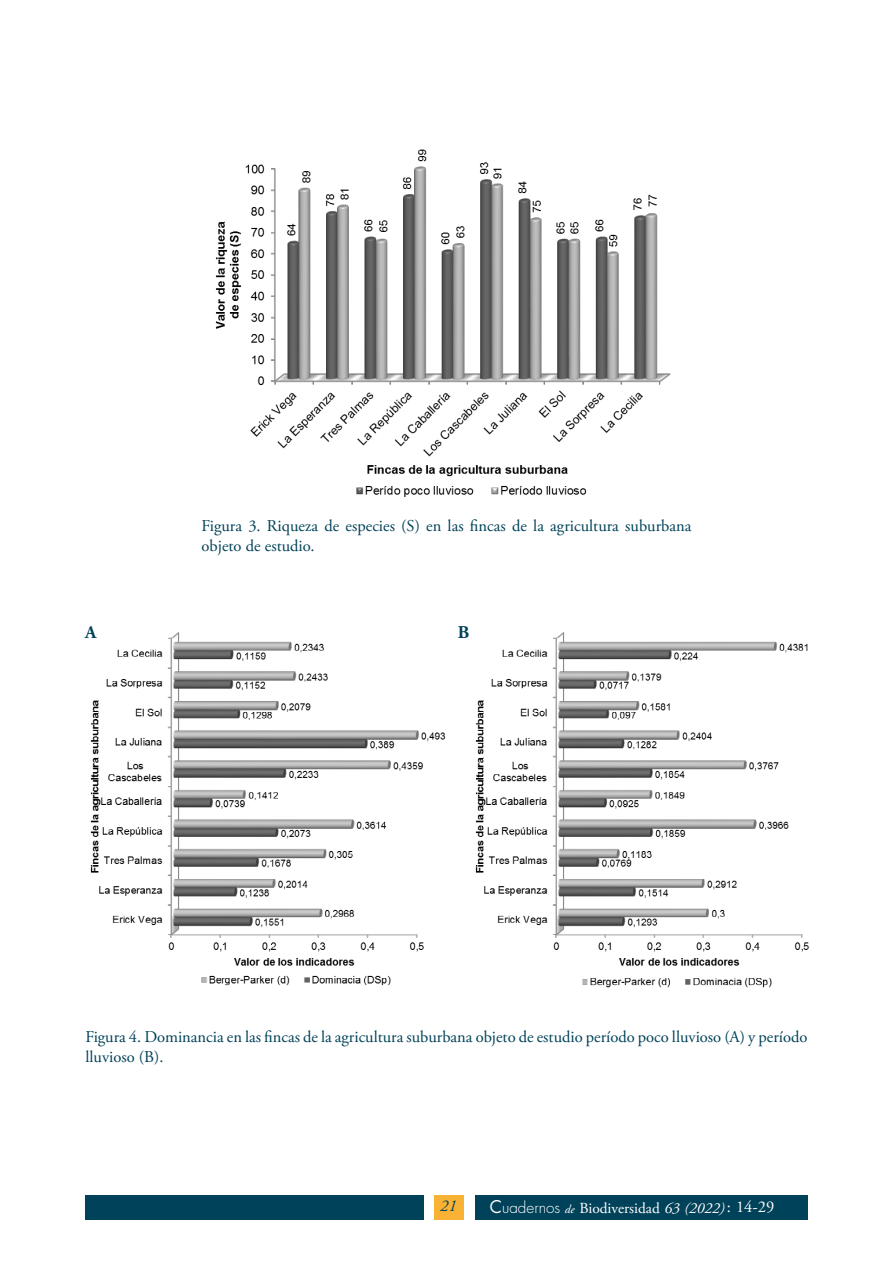
<style>
.page{position:relative;width:893px;height:1263px;background:#fff}
.page>*{position:absolute;margin:0;border:0;box-sizing:border-box;transform-origin:0 0}
.t1{font:700 18px "Adobe Garamond Pro";color:#004259}
.t2{font:16.5px/19.8px "Adobe Garamond Pro";color:#004259}
.t3{font:italic 16.5px "Adobe Garamond Pro";color:#004259}
.t4{font:15.3px "Adobe Garamond Pro";color:#fff}
.s1{font-family:"Futura";font-size:17.1px}
.s2{font-family:"Futura";font-weight:300}
.s3{font-style:italic;font-size:12px}
.s4{font-style:italic}
.s5{font-size:16.5px}
</style>
<div class="page">
<div style="left:86px;top:1195px;width:338px;height:25px;background:#004259"></div>
<div style="left:475px;top:1195px;width:333px;height:25px;background:#004259"></div>
<div style="left:435px;top:1195px;width:29px;height:25px;background:#f9b234"></div>
<img style="left:215px;top:149px;width:456px;height:348px">
<img style="left:90px;top:632px;width:356px;height:354px">
<img style="left:475px;top:632px;width:334px;height:356px">
<p class="t2" style="left:202px;top:516px;width:492px">Figura 3. Riqueza de especies (S) en las fincas de la agricultura suburbana objeto de estudio.</p>
<p class="t1" style="left:85px;top:622px;width:13px">A</p>
<p class="t1" style="left:458px;top:622px;width:13px">B</p>
<p class="t2" style="left:85px;top:1028px;width:724px">Figura 4. Dominancia en las fincas de la agricultura suburbana objeto de estudio período poco lluvioso (A) y período lluvioso (B).</p>
<p class="t3" style="left:440px;top:1195px;width:18px">21</p>
<p class="t4" style="left:490px;top:1199px;width:286px"><span class="s1">C</span><span class="s2">uadernos</span> <span class="s3">de</span> Biodiversidad <span class="s4">63 (2022)</span><span class="s5">: 14-29</span></p>
</div>
